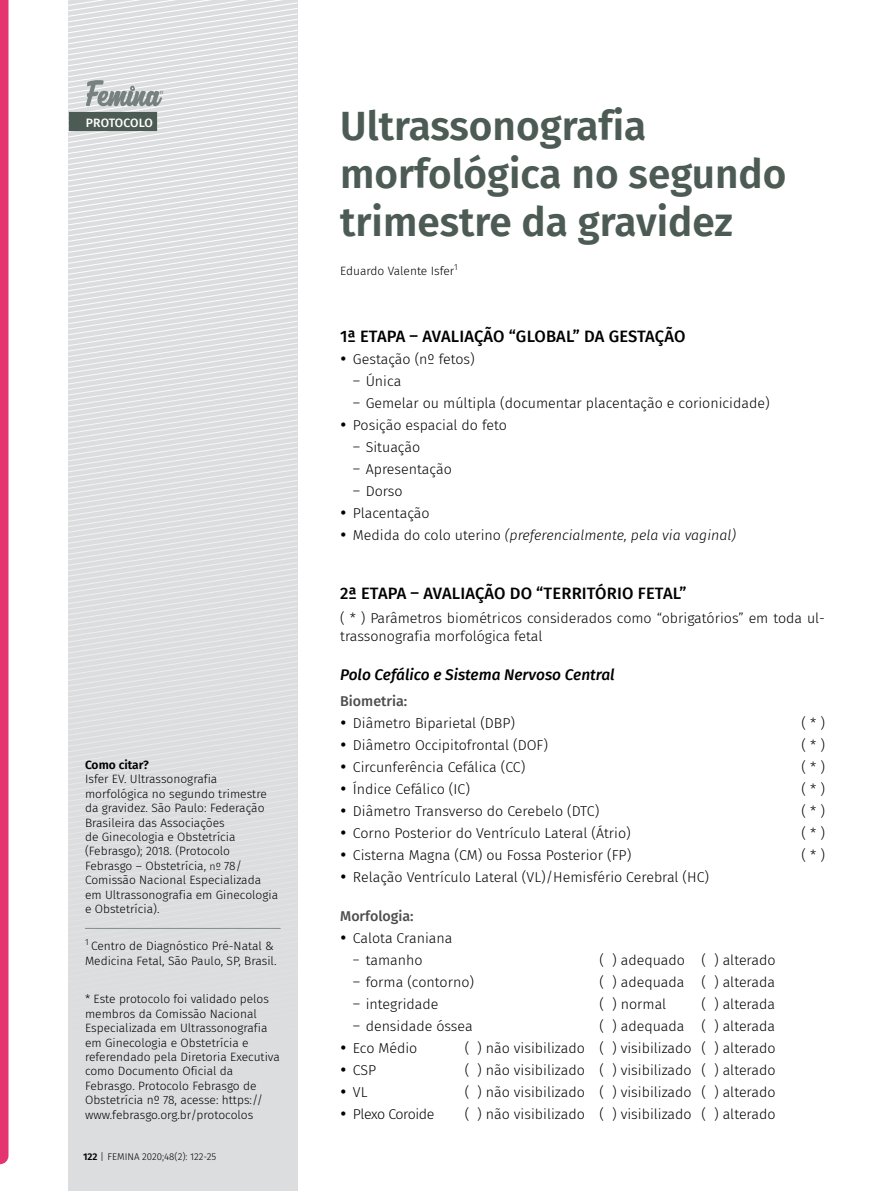
<style>
.page{position:relative;width:893px;height:1191px;background:#fff}
.page>*{position:absolute;margin:0;border:0;box-sizing:border-box;transform-origin:0 0}
.t1{font:600 40.5px/48px "Fira Sans";color:#4d5b55}
.t2{font:500 16.5px "Fira Sans";letter-spacing:.01em;color:#000}
.t3{font:italic 500 15.45px "Fira Sans";color:#000}
.t4{font:300 14.25px/22px "Fira Sans";color:#000}
.t5{font:italic 300 14.25px "Fira Sans";color:#000}
.t6{font:500 14.25px "Fira Sans";color:#4d4d4f}
.t7{font:300 14.25px "Fira Sans";letter-spacing:-.035em;color:#000}
.t8{font:500 12.15px "Fira Sans";letter-spacing:-.005em;color:#fff}
.t9{font:300 12px/14.4px "Fira Sans";color:#000}
.t10{font:600 12px "Fira Sans";color:#000}
.t11{font:300 9.75px "Fira Sans";color:#000}
.s1{font-size:10.5px}
.s2{font-weight:600}
.s3{font-style:normal}
.s4{font-family:"Fira Sans Condensed"}
</style>
<div class="page">
<svg style="left:68px;top:0;width:230px;height:1191px;background:#dedfe0"></svg>
<svg style="left:0;top:0;width:9px;height:1164px;background:#e64077"></svg>
<div style="left:69px;top:112px;width:88px;height:19px;background:#4d5b55"></div>
<hr style="left:85px;top:928px;width:196px;height:1px;background:#87918d">
<p class="t8" style="left:86px;top:113px;width:68px">PROTOCOLO</p>
<h1 class="t1" style="left:340px;top:99px;width:448px">Ultrassonografia morfológica no segundo trimestre da gravidez</h1>
<p class="t9" style="left:340px;top:264px;width:119px">Eduardo Valente Isfer<sup>1</sup></p>
<p class="t10" style="left:85px;top:755px;width:65px">Como citar?</p>
<p class="t9" style="left:85px;top:772px;width:195px">Isfer EV. Ultrassonografia morfológica no segundo trimestre da gravidez. São Paulo: Federação<br>Brasileira das Associações<br>de Ginecologia e Obstetrícia (Febrasgo); 2018. (Protocolo<br>Febrasgo – Obstetrícia, <span class="s1">nº</span> 78/<br>Comissão Nacional Especializada em Ultrassonografia em Ginecologia e Obstetrícia).</p>
<p class="t9" style="left:85px;top:938px;width:193px"><sup>1</sup> Centro de Diagnóstico Pré-Natal &amp;<br>Medicina Fetal, São Paulo, SP, Brasil.</p>
<p class="t9" style="left:85px;top:992px;width:196px">* Este protocolo foi validado pelos membros da Comissão Nacional Especializada em Ultrassonografia em Ginecologia e Obstetrícia e referendado pela Diretoria Executiva como Documento Oficial da Febrasgo. Protocolo Febrasgo de Obstetrícia nº 78, acesse: https:// www.febrasgo.org.br/protocolos</p>
<p class="t11" style="left:83px;top:1149px;width:135px"><span class="s2">122</span> | FEMINA 2020;48(2): 122-25</p>
<p class="t2" style="left:340px;top:323px;width:347px">1ª ETAPA – AVALIAÇÃO “GLOBAL” DA GESTAÇÃO</p>
<p class="t4" style="left:353px;top:347px;width:418px;text-indent:-13px">• Gestação (nº fetos)<br>࢔ Única<br>࢔ Gemelar ou múltipla (documentar placentação e corionicidade)</p>
<p class="t4" style="left:353px;top:413px;width:155px;text-indent:-13px">• Posição espacial do feto ࢔ Situação<br>࢔ Apresentação<br>࢔ Dorso</p>
<p class="t4" style="left:340px;top:501px;width:91px">• Placentação</p>
<p class="t5" style="left:340px;top:525px;width:397px">• <span class="s3">Medida do colo uterino</span> (preferencialmente, pela via vaginal)</p>
<p class="t2" style="left:340px;top:579px;width:348px">2ª ETAPA – AVALIAÇÃO DO “TERRITÓRIO FETAL”</p>
<p class="t4" style="left:340px;top:609px;width:486px;line-height:17.7px">( * ) Parâmetros biométricos considerados como “obrigatórios” em toda ul&shy;trassonografia morfológica fetal</p>
<p class="t3" style="left:340px;top:662px;width:276px">Polo Cefálico e Sistema Nervoso Central</p>
<p class="t6" style="left:340px;top:689px;width:69px">Biometria:</p>
<p class="t4" style="left:340px;top:712px;width:177px">• Diâmetro Biparietal (DBP)</p>
<p class="t4" style="left:801px;top:712px;width:25px">( * )</p>
<p class="t4" style="left:340px;top:734px;width:209px">• Diâmetro Occipitofrontal (DOF)</p>
<p class="t4" style="left:801px;top:734px;width:25px">( * )</p>
<p class="t4" style="left:340px;top:756px;width:187px">• Circunferência Cefálica (CC)</p>
<p class="t4" style="left:801px;top:756px;width:25px">( * )</p>
<p class="t4" style="left:340px;top:778px;width:131px">• Índice Cefálico (IC)</p>
<p class="t4" style="left:801px;top:778px;width:25px">( * )</p>
<p class="t4" style="left:340px;top:800px;width:261px">• Diâmetro Transverso do Cerebelo (DTC)</p>
<p class="t4" style="left:801px;top:800px;width:25px">( * )</p>
<p class="t4" style="left:340px;top:822px;width:292px">• Corno Posterior do Ventrículo Lateral (Átrio)</p>
<p class="t4" style="left:801px;top:822px;width:25px">( * )</p>
<p class="t4" style="left:340px;top:844px;width:293px">• Cisterna Magna (CM) ou Fossa Posterior (FP)</p>
<p class="t4" style="left:801px;top:844px;width:25px">( * )</p>
<p class="t4" style="left:340px;top:866px;width:371px">• Relação Ventrículo Lateral (VL)/Hemisfério Cerebral (HC)</p>
<p class="t6" style="left:340px;top:904px;width:75px">Morfologia:</p>
<p class="t4" style="left:353px;top:926px;width:101px;text-indent:-13px">• Calota Craniana <span class="s4">࢔</span> tamanho</p>
<p class="t4" style="left:600px;top:948px;width:178px">( ) adequado ( ) alterado</p>
<p class="t4" style="left:353px;top:970px;width:123px">࢔ forma (contorno)</p>
<p class="t4" style="left:600px;top:970px;width:177px">( ) adequada ( ) alterada</p>
<p class="t4" style="left:353px;top:992px;width:87px">࢔ integridade</p>
<p class="t4" style="left:600px;top:992px;width:68px">( ) normal</p>
<p class="t4" style="left:702px;top:992px;width:75px">( ) alterada</p>
<p class="t4" style="left:353px;top:1014px;width:121px">࢔ densidade óssea</p>
<p class="t4" style="left:600px;top:1014px;width:177px">( ) adequada ( ) alterada</p>
<p class="t4" style="left:340px;top:1036px;width:79px">• Eco Médio</p>
<p class="t4" style="left:465px;top:1036px;width:312px">( ) não visibilizado ( ) visibilizado ( ) alterado</p>
<p class="t4" style="left:340px;top:1058px;width:38px">• CSP</p>
<p class="t4" style="left:465px;top:1058px;width:312px">( ) não visibilizado ( ) visibilizado ( ) alterado</p>
<p class="t4" style="left:340px;top:1080px;width:29px">• VL</p>
<p class="t4" style="left:465px;top:1080px;width:312px">( ) não visibilizado ( ) visibilizado ( ) alterado</p>
<p class="t7" style="left:340px;top:1103px;width:96px">• Plexo Coroide</p>
<p class="t4" style="left:465px;top:1102px;width:312px">( ) não visibilizado ( ) visibilizado ( ) alterado</p>
</div>
